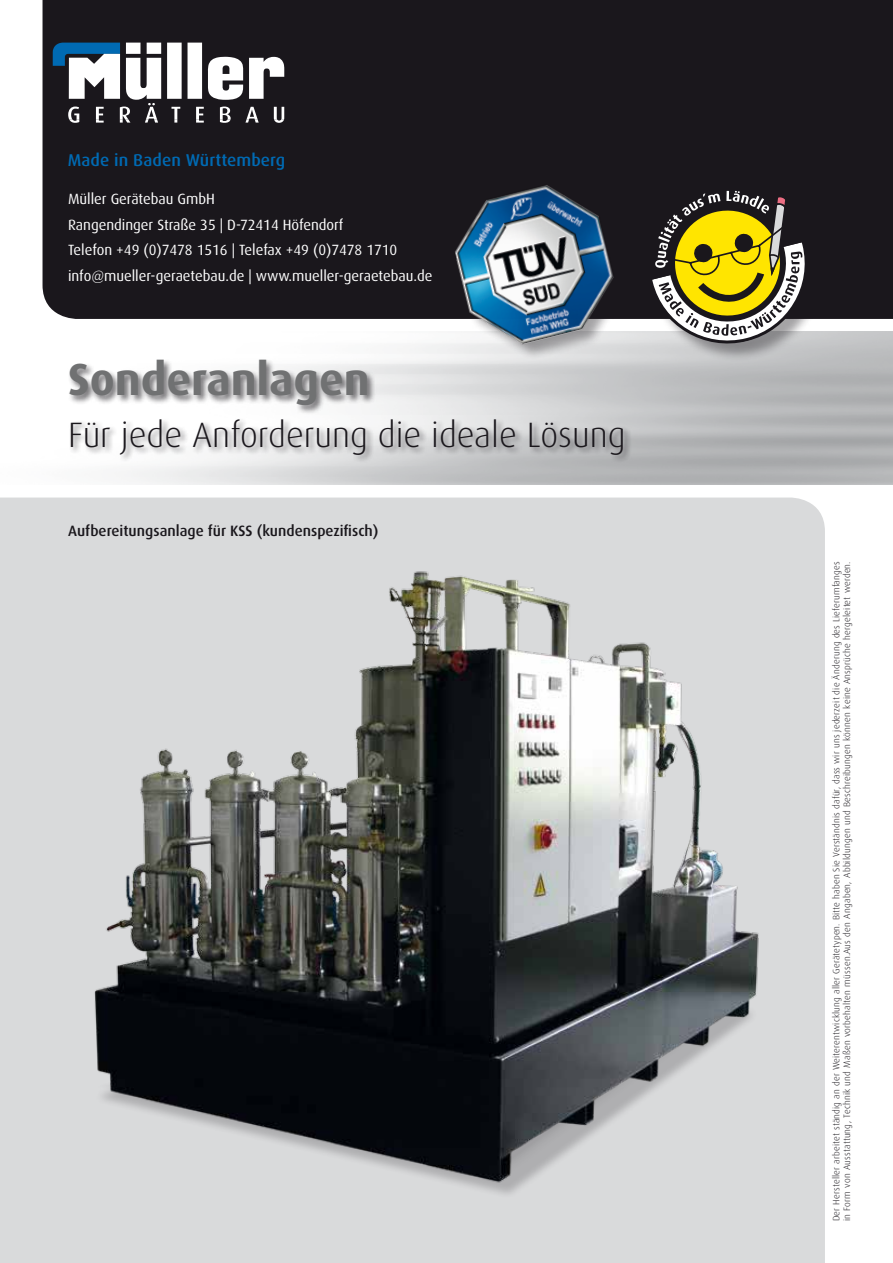
<style>
.page{position:relative;width:893px;height:1263px;background:#fff}
.page>*{position:absolute;margin:0;border:0;box-sizing:border-box;transform-origin:0 0}
.t1{font:700 45px "Dax";color:#707172}
.t2{font:300 35.25px "Dax";color:#1a171c}
.t3{font:500 17.1px "Dax";letter-spacing:.005em;color:#006ab3}
.t4{font:500 15px "Dax";color:#1a171c}
.t5{font:14.85px/25.5px "Dax";color:#fff}
.t6{font:300 9.3px/10.5px "Dax";letter-spacing:.02em;color:#1a171c}
</style>
<div class="page">
<div style="left:43px;top:0;width:850px;height:319px;background:#1a171c"></div>
<div style="left:0;top:497px;width:825px;height:766px;background:#d9dadb"></div>
<div style="left:68px;top:359px;width:564px;height:104px;background:#1a171c;opacity:.6"></div>
<div style="left:647px;top:183px;width:178px;height:178px;background:#1a171c;opacity:.4"></div>
<svg style="left:641px;top:173px;width:177px;height:181px;background:#807949"></svg>
<svg style="left:53px;top:43px;width:231px;height:80px"></svg>
<img style="left:429px;top:160px;width:211px;height:208px">
<img style="left:58px;top:527px;width:731px;height:702px">
<h3 class="t3" style="left:68px;top:150px;width:219px">Made in Baden Württemberg</h3>
<h3 class="t5" style="left:68px;top:186px;width:366px">Müller Gerätebau GmbH<br>Rangendinger Straße 35 | D-72414 Höfendorf<br>Telefon +49 (0)7478 1516 | Telefax +49 (0)7478 1710 info@mueller-geraetebau.de | www.mueller-geraetebau.de</h3>
<h1 class="t1" style="left:68px;top:354px;width:303px">Sonderanlagen</h1>
<h2 class="t2" style="left:68px;top:415px;width:559px">Für jede Anforderung die ideale Lösung</h2>
<h3 class="t4" style="left:68px;top:522px;width:312px">Aufbereitungsanlage für KSS (kundenspezifisch)</h3>
<p class="t6" style="left:831px;top:1221px;width:661px;rotate:-90deg">Der Hersteller arbeitet ständig an der Weiterentwicklung aller Gerätetypen. Bitte haben Sie Verständnis dafür, dass wir uns jederzeit die Änderung des Lieferumfanges in Form von Ausstattung, Technik und Maßen vorbehalten müssen.Aus den Angaben, Abbildungen und Beschreibungen können keine Ansprüche hergeleitet werden.</p>
</div>
